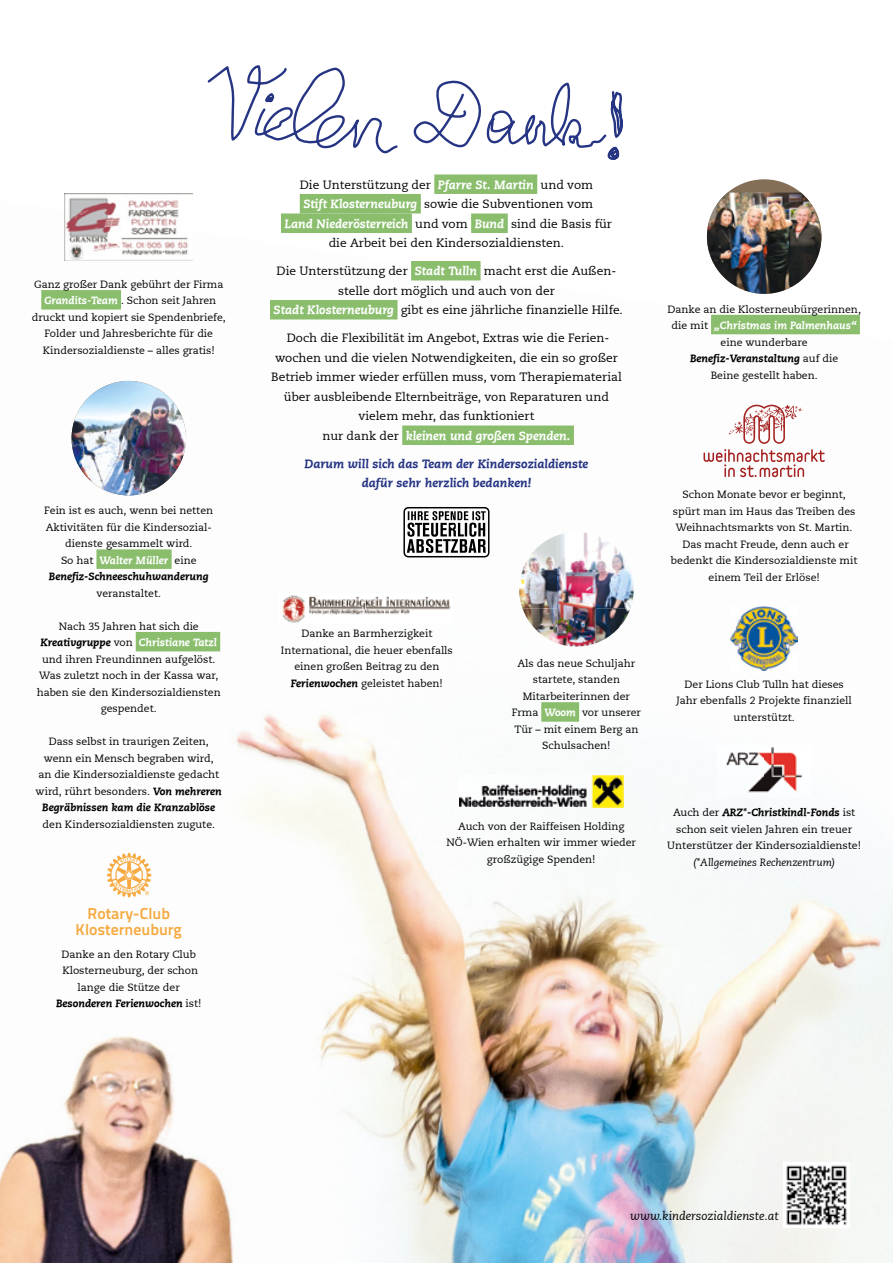
<style>
.page{position:relative;width:893px;height:1263px;background:#fff}
.page>*{position:absolute;margin:0;border:0;box-sizing:border-box;transform-origin:0 0}
.t1{font:15.9px/15.9px "Titillium Text 25 L 800 wt";color:#f6aa41;text-align:center}
.t2{font:12px/19.5px "Caecilia LT";color:#000;text-align:center}
.t3{font:italic 800 12px/19.5px "Caecilia LT";color:#253483;text-align:center}
.t4{font:italic 12px "Caecilia LT";color:#000}
.t5{font:10.5px/16.5px "Caecilia LT";color:#000;text-align:center}
.t6{font:italic 10.5px "Caecilia LT";color:#000}
.s1{font-weight:800;font-style:italic;color:#fff}
.s2{font-weight:800;font-style:italic}
</style>
<div class="page">
<img style="left:787px;top:774px;width:106px;height:489px">
<img style="left:106px;top:606px;width:717px;height:407px">
<div style="left:840px;top:926px;width:53px;height:337px;background:#f3f7f4"></div>
<img style="left:0;top:891px;width:412px;height:372px">
<img style="left:362px;top:955px;width:361px;height:308px">
<img style="left:681px;top:1004px;width:94px;height:259px">
<svg style="left:107px;top:853px;width:44px;height:44px"></svg>
<div style="left:41px;top:290px;width:80px;height:20px;background:#8abe6d"></div>
<img style="left:65px;top:193px;width:128px;height:68px">
<img style="left:460px;top:776px;width:163px;height:31px">
<svg style="left:703px;top:404px;width:122px;height:73px"></svg>
<svg style="left:207px;top:65px;width:416px;height:149px"></svg>
<img style="left:279px;top:595px;width:174px;height:28px">
<img style="left:718px;top:745px;width:93px;height:52px">
<img style="left:731px;top:607px;width:67px;height:63px">
<div style="left:711px;top:315px;width:149px;height:19px;background:#8abe6d"></div>
<div style="left:707px;top:179px;width:114px;height:115px;background:#846e57;border-radius:50%"></div>
<img style="left:707px;top:193px;width:114px;height:101px">
<div style="left:96px;top:549px;width:76px;height:20px;background:#8abe6d"></div>
<div style="left:136px;top:632px;width:84px;height:19px;background:#8abe6d"></div>
<img style="left:72px;top:381px;width:114px;height:114px;border-radius:57px">
<div style="left:434px;top:174px;width:103px;height:20px;background:#8abe6d"></div>
<div style="left:300px;top:194px;width:121px;height:19px;background:#8abe6d"></div>
<div style="left:281px;top:213px;width:131px;height:20px;background:#8abe6d"></div>
<div style="left:471px;top:213px;width:37px;height:20px;background:#8abe6d"></div>
<div style="left:411px;top:261px;width:70px;height:19px;background:#8abe6d"></div>
<div style="left:270px;top:300px;width:127px;height:19px;background:#8abe6d"></div>
<div style="left:402px;top:425px;width:172px;height:20px;background:#8abe6d"></div>
<svg style="left:407px;top:511px;width:79px;height:42px"></svg>
<div style="left:403px;top:507px;width:86px;height:50px;border:1px solid #000;border-radius:4px"></div>
<div style="left:541px;top:702px;width:38px;height:20px;background:#8abe6d"></div>
<img style="left:522px;top:535px;width:35px;height:35px">
<img style="left:557px;top:532px;width:38px;height:38px">
<img style="left:595px;top:537px;width:35px;height:33px">
<img style="left:519px;top:570px;width:115px;height:38px">
<img style="left:522px;top:608px;width:35px;height:35px">
<img style="left:557px;top:608px;width:38px;height:38px">
<img style="left:595px;top:608px;width:35px;height:35px">
<img style="left:786px;top:1162px;width:63px;height:66px">
<p class="t5" style="left:32px;top:276px;width:195px">Ganz großer Dank gebührt der Firma <span class="s1">Grandits-Team</span> . Schon seit Jahren druckt und kopiert sie Spendenbriefe, Folder und Jahresberichte für die Kindersozialdienste – alles gratis!</p>
<p class="t5" style="left:44px;top:502px;width:170px">Fein ist es auch, wenn bei netten<br>Aktivitäten für die Kindersozial&shy;dienste gesammelt wird.<br>So hat <span class="s1">Walter Müller</span> eine<br><span class="s2">Benefiz-Schneeschuhwanderung</span></p>
<p class="t5" style="left:96px;top:585px;width:66px">veranstaltet.</p>
<p class="t5" style="left:37px;top:618px;width:185px">Nach 35 Jahren hat sich die<br><span class="s2">Kreativgruppe</span> von <span class="s1">Christiane Tatzl </span>und ihren Freundinnen aufgelöst.<br>Was zuletzt noch in der Kassa war, haben sie den Kindersozialdiensten gespendet.</p>
<p class="t5" style="left:36px;top:733px;width:188px">Dass selbst in traurigen Zeiten, wenn ein Mensch begraben wird,<br>an die Kindersozialdienste gedacht wird, rührt besonders. <span class="s2">Von mehreren Begräbnissen kam die Kranzablöse</span></p>
<p class="t5" style="left:43px;top:816px;width:174px">den Kindersozialdiensten zugute.</p>
<h1 class="t1" style="left:76px;top:904px;width:108px">Rotary-Club<br>Klosterneuburg</h1>
<p class="t5" style="left:56px;top:946px;width:147px">Danke an den Rotary Club<br>Klosterneuburg, der schon lange die Stütze der<br><span class="s2">Besonderen Ferienwochen</span> ist!</p>
<p class="t2" style="left:284px;top:175px;width:329px">Die Unterstützung der <span class="s1">Pfarre St. Martin</span> und vom<br><span class="s1">Stift Klosterneuburg</span> sowie die Subventionen vom<br><span class="s1">Land Niederösterreich</span> und vom <span class="s1">Bund</span> sind die Basis für die Arbeit bei den Kindersozialdiensten.</p>
<p class="t2" style="left:274px;top:262px;width:351px">Die Unterstützung der <span class="s1">Stadt Tulln</span> macht erst die Außen&shy;stelle dort möglich und auch von der<br><span class="s1">Stadt Klosterneuburg</span> gibt es eine jährliche finanzielle Hilfe.</p>
<p class="t2" style="left:271px;top:329px;width:352px">Doch die Flexibilität im Angebot, Extras wie die Ferien&shy;wochen und die vielen Notwendigkeiten, die ein so großer Betrieb immer wieder erfüllen muss, vom Therapiematerial über ausbleibende Elternbeiträge, von Reparaturen und vielem mehr, das funktioniert<br>nur dank der <span class="s1">kleinen und großen Spenden.</span></p>
<p class="t3" style="left:305px;top:454px;width:285px">Darum will sich das Team der Kindersozialdienste dafür sehr herzlich bedanken!</p>
<p class="t5" style="left:281px;top:625px;width:173px">Danke an Barmherzigkeit<br>International, die heuer ebenfalls einen großen Beitrag zu den<br><span class="s2">Ferienwochen</span> geleistet haben!</p>
<p class="t5" style="left:512px;top:655px;width:131px">Als das neue Schuljahr startete, standen<br>Mitarbeiterinnen der<br>Frma <span class="s1">Woom</span> vor unserer<br>Tür – mit einem Berg an<br>Schulsachen!</p>
<p class="t5" style="left:446px;top:818px;width:191px">Auch von der Raiffeisen Holding<br>NÖ-Wien erhalten wir immer wieder großzügige Spenden!</p>
<p class="t5" style="left:667px;top:301px;width:195px">Danke an die Klosterneubürgerinnen, die mit <span class="s1">„Christmas im Palmenhaus“ </span>eine wunderbare<br><span class="s2">Benefiz-Veranstaltung</span> auf die<br>Beine gestellt haben.</p>
<p class="t5" style="left:671px;top:486px;width:188px">Schon Monate bevor er beginnt, spürt man im Haus das Treiben des<br>Weihnachtsmarkts von St. Martin.<br>Das macht Freude, denn auch er bedenkt die Kindersozialdienste mit einem Teil der Erlöse!</p>
<p class="t5" style="left:676px;top:676px;width:177px">Der Lions Club Tulln hat dieses<br>Jahr ebenfalls 2 Projekte finanziell unterstützt.</p>
<p class="t5" style="left:667px;top:804px;width:195px">Auch der <span class="s2">ARZ*-Christkindl-Fonds</span> ist schon seit vielen Jahren ein treuer<br>Unterstützer der Kindersozialdienste!</p>
<p class="t6" style="left:693px;top:856px;width:144px">(*Allgemeines Rechenzentrum)</p>
<p class="t4" style="left:630px;top:1209px;width:150px">www.kindersozialdienste.at</p>
</div>
